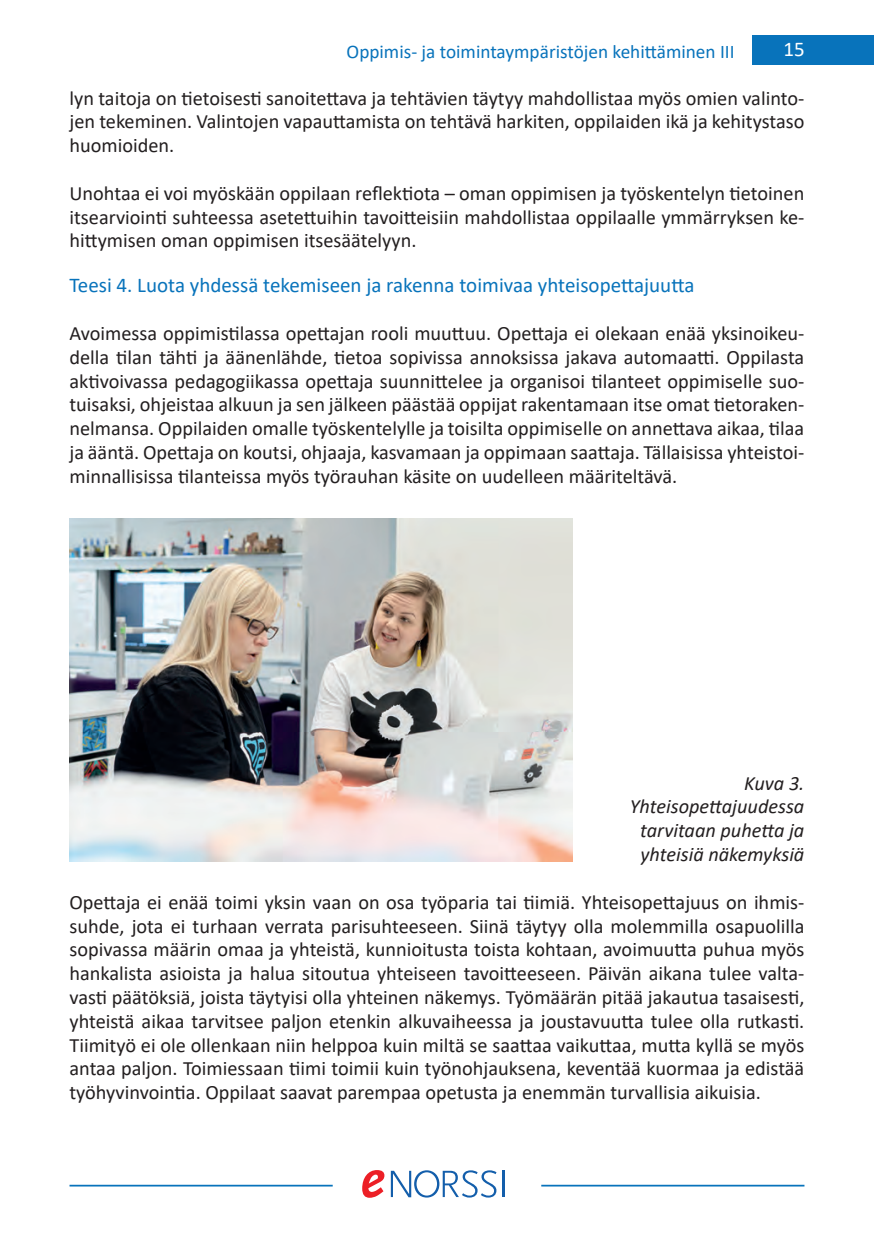
<style>
.page{position:relative;width:874px;height:1241px;background:#fff}
.page>*{position:absolute;margin:0;border:0;box-sizing:border-box;transform-origin:0 0}
.t1{font:21px "Calibri";color:#0873bb}
.t2{font:21px "Calibri";color:#fff}
.t3{font:20.3px/23.8px "Calibri";color:#231f20;text-align:justify}
.t4{font:italic 20.3px/23.8px "Calibri";color:#231f20;text-align:right}
.t5{font:19.25px "Calibri";color:#0873bb}
</style>
<div class="page">
<div style="left:752px;top:36px;width:121px;height:29px;background:#0873bb"></div>
<hr style="left:69px;top:1184px;width:263px;height:2px;background:#0873bb">
<hr style="left:541px;top:1184px;width:263px;height:2px;background:#0873bb">
<svg style="left:362px;top:1170px;width:22px;height:27px"></svg>
<svg style="left:390px;top:1170px;width:106px;height:27px"></svg>
<hr style="left:502px;top:1170px;width:2px;height:26px;background:#135eab">
<img style="left:69px;top:518px;width:503px;height:343px">
<p class="t5" style="left:346px;top:39px;width:389px">Oppimis- ja toimintaympäristöjen kehittäminen III</p>
<p class="t2" style="left:783px;top:35px;width:23px">15</p>
<p class="t3" style="left:69px;top:85px;width:736px">lyn taitoja on tietoisesti sanoitettava ja tehtävien täytyy mahdollistaa myös omien valinto&shy;jen tekeminen. Valintojen vapauttamista on tehtävä harkiten, oppilaiden ikä ja kehitystaso huomioiden.</p>
<p class="t3" style="left:69px;top:181px;width:736px">Unohtaa ei voi myöskään oppilaan reflektiota – oman oppimisen ja työskentelyn tietoinen itsearviointi suhteessa asetettuihin tavoitteisiin mahdollistaa oppilaalle ymmärryksen ke&shy;hittymisen oman oppimisen itsesäätelyyn.</p>
<p class="t1" style="left:69px;top:271px;width:626px">Teesi 4. Luota yhdessä tekemiseen ja rakenna toimivaa yhteisopettajuutta</p>
<p class="t3" style="left:69px;top:321px;width:736px">Avoimessa oppimistilassa opettajan rooli muuttuu. Opettaja ei olekaan enää yksinoikeu&shy;della tilan tähti ja äänenlähde, tietoa sopivissa annoksissa jakava automaatti. Oppilasta aktivoivassa pedagogiikassa opettaja suunnittelee ja organisoi tilanteet oppimiselle suo&shy;tuisaksi, ohjeistaa alkuun ja sen jälkeen päästää oppijat rakentamaan itse omat tietoraken&shy;nelmansa. Oppilaiden omalle työskentelylle ja toisilta oppimiselle on annettava aikaa, tilaa ja ääntä. Opettaja on koutsi, ohjaaja, kasvamaan ja oppimaan saattaja. Tällaisissa yhteistoi&shy;minnallisissa tilanteissa myös työrauhan käsite on uudelleen määriteltävä.</p>
<p class="t4" style="left:629px;top:770px;width:176px">Kuva 3.<br>Yhteisopettajuudessa tarvitaan puhetta ja yhteisiä näkemyksiä</p>
<p class="t3" style="left:69px;top:889px;width:736px">Opettaja ei enää toimi yksin vaan on osa työparia tai tiimiä. Yhteisopettajuus on ihmis&shy;suhde, jota ei turhaan verrata parisuhteeseen. Siinä täytyy olla molemmilla osapuolilla sopivassa määrin omaa ja yhteistä, kunnioitusta toista kohtaan, avoimuutta puhua myös hankalista asioista ja halua sitoutua yhteiseen tavoitteeseen. Päivän aikana tulee valta&shy;vasti päätöksiä, joista täytyisi olla yhteinen näkemys. Työmäärän pitää jakautua tasaisesti, yhteistä aikaa tarvitsee paljon etenkin alkuvaiheessa ja joustavuutta tulee olla rutkasti.<br>Tiimityö ei ole ollenkaan niin helppoa kuin miltä se saattaa vaikuttaa, mutta kyllä se myös antaa paljon. Toimiessaan tiimi toimii kuin työnohjauksena, keventää kuormaa ja edistää työhyvinvointia. Oppilaat saavat parempaa opetusta ja enemmän turvallisia aikuisia.</p>
</div>
